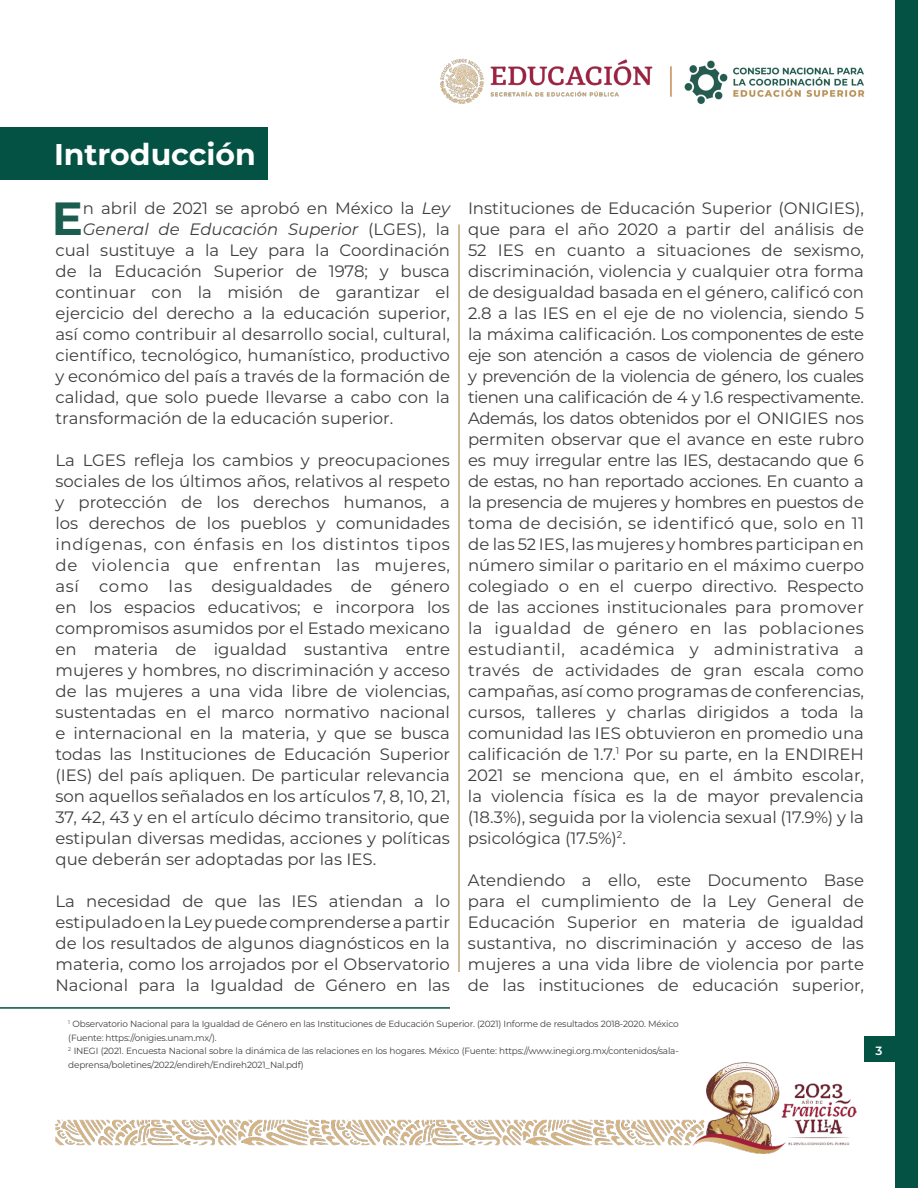
<style>
.page{position:relative;width:918px;height:1188px;background:#fff}
.page>*{position:absolute;margin:0;border:0;box-sizing:border-box;transform-origin:0 0}
.t1{font:700 46.5px "Montserrat";color:#1a5d4f}
.t2{font:700 30px "Montserrat";color:#fff}
.t3{font:16.5px/21px "Montserrat";color:#3e3e3f;text-align:justify}
.t4{font:italic 16.5px "Montserrat";color:#3e3e3f}
.t5{font:600 12px "Montserrat";color:#fff}
.t6{font:9px/13.5px "Montserrat";letter-spacing:-.02em;color:#3e3e3f}
.s1{font-style:italic}
.s2{font-style:normal}
</style>
<div class="page">
<img style="left:684px;top:60px;width:181px;height:44px">
<img style="left:440px;top:58px;width:232px;height:45px">
<div style="left:896px;top:0;width:22px;height:1188px;background:#035244"></div>
<img style="left:56px;top:1062px;width:801px;height:92px">
<div style="left:864px;top:1037px;width:37px;height:25px;background:#035244"></div>
<div style="left:0;top:128px;width:267px;height:52px;background:#035244"></div>
<hr style="left:0;top:1007px;width:450px;height:2px;background:#035244">
<hr style="left:459px;top:225px;width:1px;height:747px;background:#9f7438">
<p class="t2" style="left:54px;top:133px;width:203px">Introducción</p>
<p class="t1" style="left:52px;top:185px;width:33px">E</p>
<p class="t3" style="left:83px;top:197px;width:369px">n abril de 2021 se aprobó en México la <span class="s1">Ley</span></p>
<p class="t3" style="left:468px;top:197px;width:398px">Instituciones de Educación Superior (ONIGIES), que para el año 2020 a partir del análisis de 52 IES en cuanto a situaciones de sexismo, discriminación, violencia y cualquier otra forma de desigualdad basada en el género, calificó con 2.8 a las IES en el eje de no violencia, siendo 5 la máxima calificación. Los componentes de este eje son atención a casos de violencia de género y prevención de la violencia de género, los cuales tienen una calificación de 4 y 1.6 respectivamente.<br>Además, los datos obtenidos por el ONIGIES nos permiten observar que el avance en este rubro es muy irregular entre las IES, destacando que 6 de estas, no han reportado acciones. En cuanto a la presencia de mujeres y hombres en puestos de toma de decisión, se identificó que, solo en 11 de las 52 IES, las mujeres y hombres participan en número similar o paritario en el máximo cuerpo colegiado o en el cuerpo directivo. Respecto de las acciones institucionales para promover la igualdad de género en las poblaciones estudiantil, académica y administrativa a través de actividades de gran escala como campañas, así como programas de conferencias, cursos, talleres y charlas dirigidos a toda la comunidad las IES obtuvieron en promedio una calificación de 1.7.<sup>1</sup> Por su parte, en la ENDIREH 2021 se menciona que, en el ámbito escolar, la violencia física es la de mayor prevalencia (18.3%), seguida por la violencia sexual (17.9%) y la psicológica (17.5%)<sup>2</sup>.</p>
<p class="t3" style="left:468px;top:869px;width:398px">Atendiendo a ello, este Documento Base para el cumplimiento de la Ley General de Educación Superior en materia de igualdad sustantiva, no discriminación y acceso de las mujeres a una vida libre de violencia por parte de las instituciones de educación superior,</p>
<p class="t6" style="left:68px;top:1017px;width:612px"><sup>1</sup> Observatorio Nacional para la Igualdad de Género en las Instituciones de Educación Superior. (2021) Informe de resultados 2018-2020. México (Fuente: https://onigies.unam.mx/).</p>
<p class="t6" style="left:68px;top:1044px;width:612px"><sup>2</sup> INEGI (2021. Encuesta Nacional sobre la dinámica de las relaciones en los hogares. México (Fuente: https://www.inegi.org.mx/contenidos/sala&shy;deprensa/boletines/2022/endireh/Endireh2021_Nal.pdf)</p>
<p class="t4" style="left:83px;top:218px;width:369px">General de Educación Superior <span class="s2">(LGES), la</span></p>
<p class="t3" style="left:56px;top:239px;width:396px">cual sustituye a la Ley para la Coordinación</p>
<p class="t3" style="left:56px;top:260px;width:396px">de la Educación Superior de 1978; y busca</p>
<p class="t3" style="left:56px;top:281px;width:396px">continuar con la misión de garantizar el</p>
<p class="t3" style="left:56px;top:302px;width:396px">ejercicio del derecho a la educación superior,</p>
<p class="t3" style="left:56px;top:323px;width:396px">así como contribuir al desarrollo social, cultural,</p>
<p class="t3" style="left:56px;top:344px;width:396px">científico, tecnológico, humanístico, productivo</p>
<p class="t3" style="left:56px;top:365px;width:396px">y económico del país a través de la formación de</p>
<p class="t3" style="left:56px;top:386px;width:396px">calidad, que solo puede llevarse a cabo con la</p>
<p class="t3" style="left:56px;top:407px;width:339px">transformación de la educación superior.</p>
<p class="t3" style="left:56px;top:449px;width:396px">La LGES refleja los cambios y preocupaciones sociales de los últimos años, relativos al respeto y protección de los derechos humanos, a los derechos de los pueblos y comunidades indígenas, con énfasis en los distintos tipos de violencia que enfrentan las mujeres, así como las desigualdades de género en los espacios educativos; e incorpora los compromisos asumidos por el Estado mexicano en materia de igualdad sustantiva entre mujeres y hombres, no discriminación y acceso de las mujeres a una vida libre de violencias, sustentadas en el marco normativo nacional e internacional en la materia, y que se busca todas las Instituciones de Educación Superior (IES) del país apliquen. De particular relevancia son aquellos señalados en los artículos 7, 8, 10, 21, 37, 42, 43 y en el artículo décimo transitorio, que estipulan diversas medidas, acciones y políticas que deberán ser adoptadas por las IES.</p>
<p class="t3" style="left:56px;top:890px;width:396px">La necesidad de que las IES atiendan a lo estipulado en la Ley puede comprenderse a partir de los resultados de algunos diagnósticos en la materia, como los arrojados por el Observatorio Nacional para la Igualdad de Género en las</p>
<p class="t5" style="left:876px;top:1042px;width:8px">3</p>
</div>
